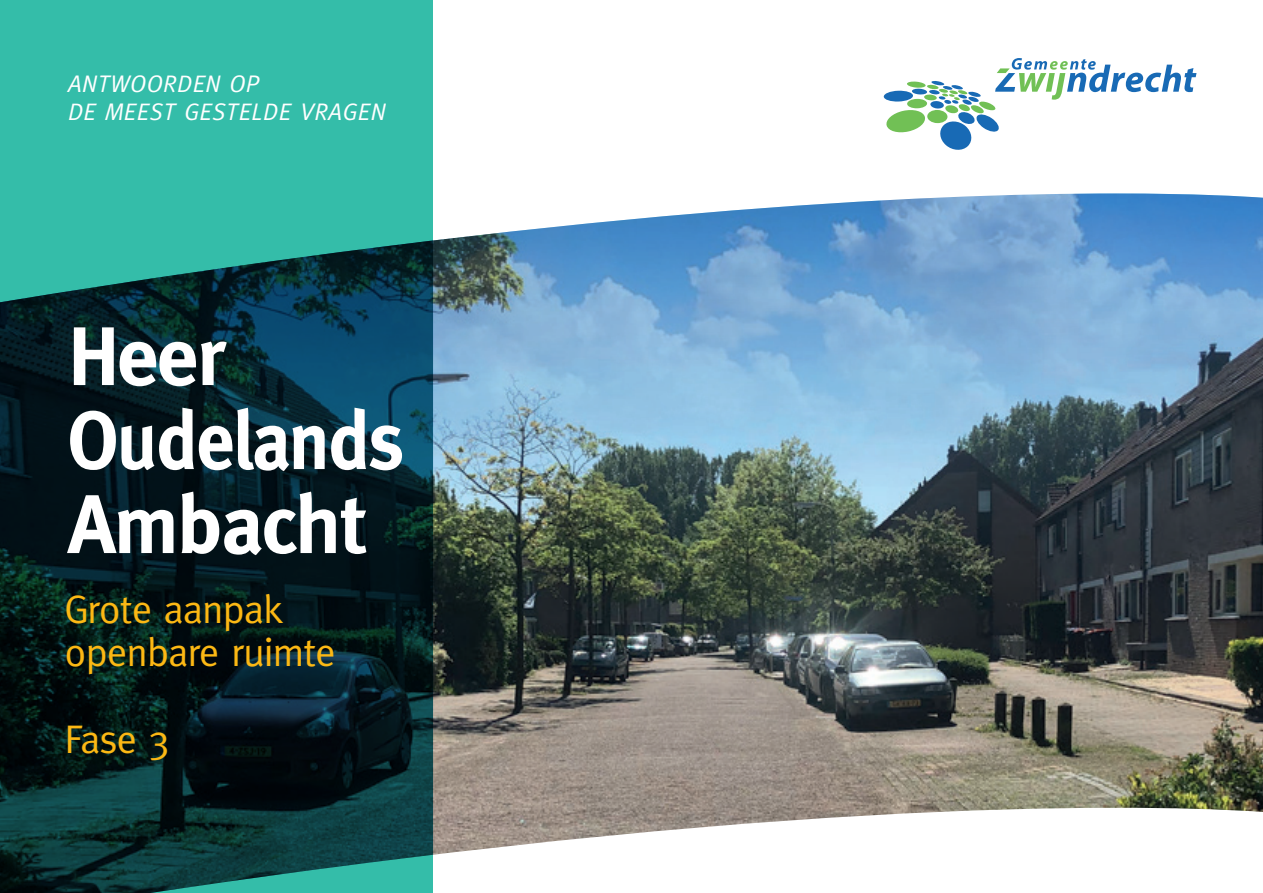
<style>
.page{position:relative;width:1263px;height:893px;background:#fff}
.page>*{position:absolute;margin:0;border:0;box-sizing:border-box;transform-origin:0 0}
.t1{font:700 82.95px/84px "Meta";letter-spacing:-.02em;color:#fff}
.t2{font:40.05px/43.5px "Meta";letter-spacing:-.02em;color:#fcb814}
.t3{font:24px/28.8px "Meta Italic Caps";letter-spacing:.02em;color:#fff}
</style>
<div class="page">
<img style="left:433px;top:506px;width:830px;height:349px">
<img style="left:0;top:193px;width:1263px;height:313px">
<svg style="left:885px;top:58px;width:311px;height:92px"></svg>
<div style="left:1px;top:0;width:432px;height:893px;background:#34bda9"></div>
<svg style="left:0;top:240px;width:433px;height:653px"></svg>
<p class="t3" style="left:68px;top:69px;width:319px">ANTWOORDEN OP<br>DE MEEST GESTELDE VRAGEN</p>
<h1 class="t1" style="left:68px;top:314px;width:338px">Heer<br>Oudelands<br>Ambacht</h1>
<h2 class="t2" style="left:65px;top:586px;width:272px">Grote aanpak openbare ruimte</h2>
<h2 class="t2" style="left:65px;top:717px;width:107px">Fase 3</h2>
</div>
